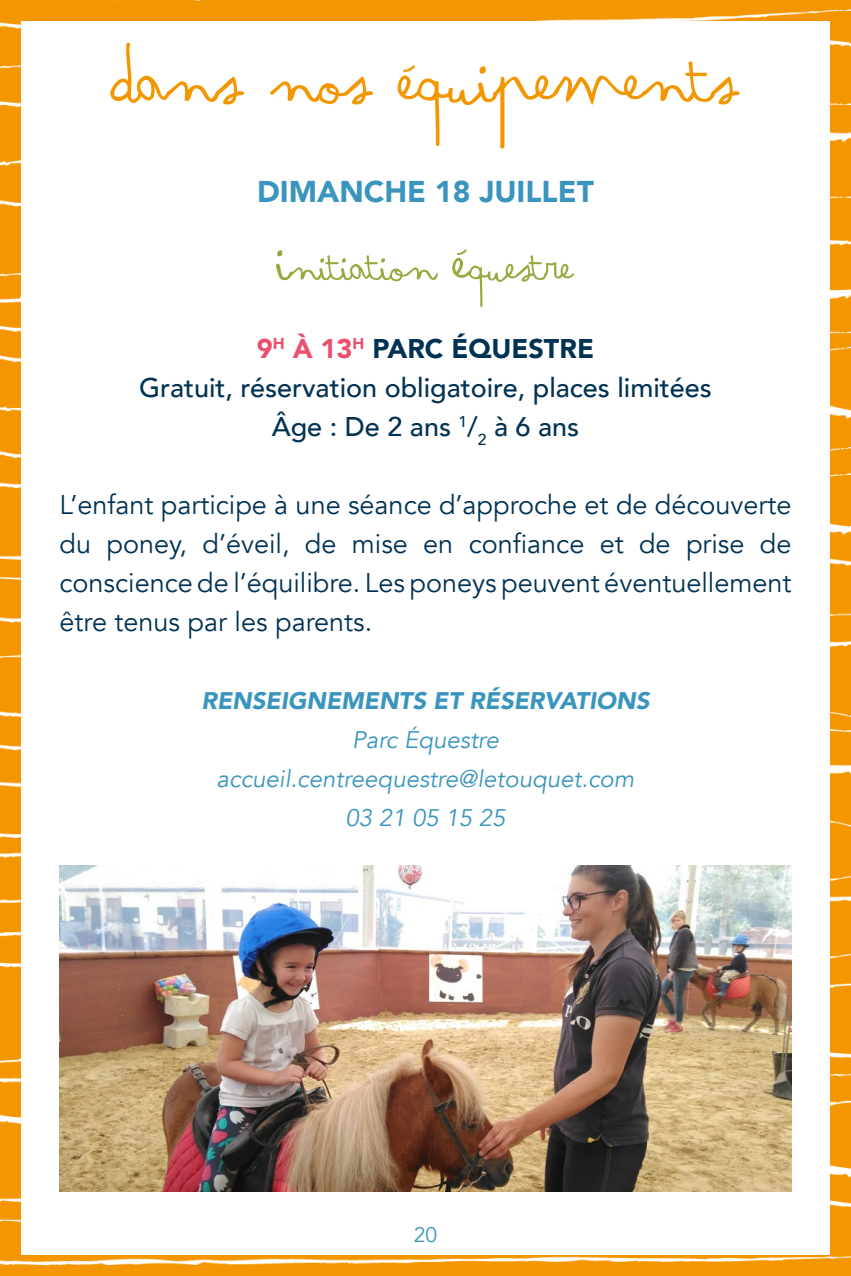
<style>
.page{position:relative;width:851px;height:1276px;background:#fff}
.page>*{position:absolute;margin:0;border:0;box-sizing:border-box;transform-origin:0 0}
.t1{font:108px "Arsenale White";color:#f49600}
.t2{font:66px "Arsenale White";color:#9ba83e}
.t3{font:900 30px "Avenir";color:#3a95be}
.t4{font:27px/39px "Avenir";color:#003254;text-align:justify}
.t5{font:500 27px/39px "Avenir";color:#003254;text-align:center}
.t6{font:italic 24px/39px "Avenir";color:#3a95be;text-align:center}
.t7{font:italic 900 24px "Avenir";color:#3a95be}
.t8{font:21px "Avenir";color:#3a95be}
.s1{font-size:90px}
.s2{font-weight:900;color:#ea516e}
.s3{font-weight:900}
</style>
<div class="page">
<img style="left:0;top:0;width:850px;height:1276px">
<div style="left:21px;top:21px;width:808px;height:1233px;background:#fff"></div>
<img style="left:60px;top:865px;width:731px;height:326px">
<h1 class="t1" style="left:112px;top:2px;width:627px">dans nos équipements</h1>
<p class="t3" style="left:257px;top:166px;width:338px">DIMANCHE 18 JUILLET</p>
<h2 class="t2" style="left:278px;top:219px;width:297px"><span class="s1">i</span>nitiation <span class="s1">é</span>questre</h2>
<p class="t5" style="left:139px;top:328px;width:574px"><span class="s2">9</span><sup>H</sup> <span class="s2">À 13</span><sup>H</sup> <span class="s3">PARC ÉQUESTRE<br></span>Gratuit, réservation obligatoire, places limitées<br>Âge : De 2 ans <sup>1</sup>/<sub>2</sub> à 6 ans</p>
<p class="t4" style="left:60px;top:486px;width:733px">L’enfant participe à une séance d’approche et de découverte du poney, d’éveil, de mise en confiance et de prise de conscience de l’équilibre. Les poneys peuvent éventuellement être tenus par les parents.</p>
<p class="t7" style="left:201px;top:681px;width:449px">RENSEIGNEMENTS ET RÉSERVATIONS</p>
<p class="t6" style="left:216px;top:721px;width:419px">Parc Équestre accueil.centreequestre@letouquet.com<br>03 21 05 15 25</p>
<p class="t8" style="left:414px;top:1222px;width:25px">20</p>
</div>
